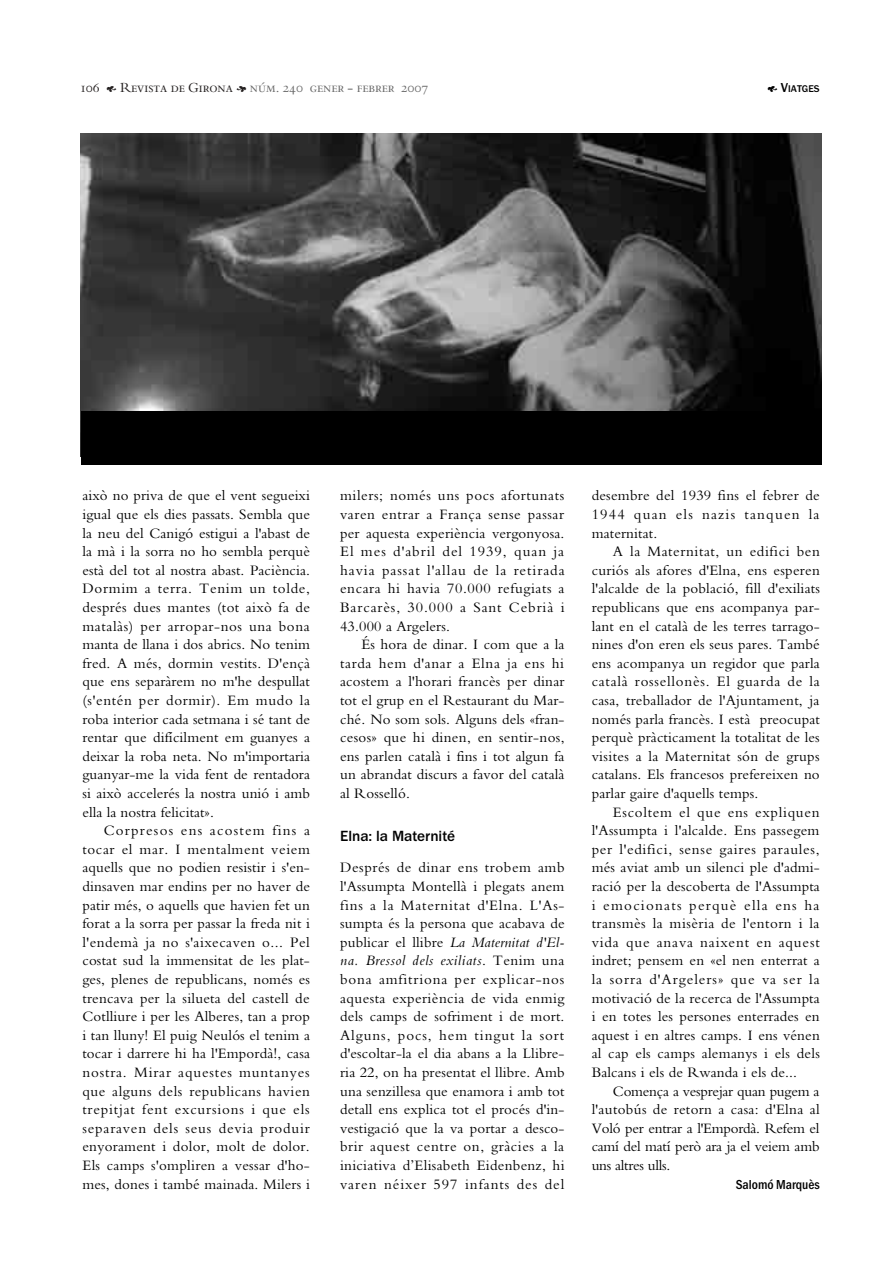
<style>
.page{position:relative;width:893px;height:1263px;background:#fff}
.page>*{position:absolute;margin:0;border:0;box-sizing:border-box;transform-origin:0 0}
.t1{font:700 15.3px "Franklin Gothic";color:#000}
.t2{font:15px/18.6px "Bembo";letter-spacing:.01em;color:#000;text-align:justify}
.t3{font:13.5px "Bergamo Sm Caps";color:#666}
.t4{font:700 13.5px "Franklin Gothic Cond";color:#000}
.t5{font:700 10.2px "Franklin Gothic";color:#000}
.s1{color:#231f1f}
.s2{font-family:"Botanical";color:#231f1f}
.s3{font-family:"Botanical";font-weight:400;font-size:13.5px}
.s4{font-size:13.5px}
.s5{font-style:italic}
</style>
<div class="page">
<img style="left:81px;top:133px;width:740px;height:278px">
<div style="left:81px;top:411px;width:740px;height:54px;background:#000"></div>
<p class="t3" style="left:81px;top:80px;width:349px"><span class="s1">106</span> <span class="s2">E</span> <span class="s1">Revista de Girona</span> <span class="s2">F</span> núm. 240 gener - febrer 2007</p>
<p class="t5" style="left:767px;top:85px;width:54px"><span class="s3">E</span> <span class="s4">V</span>IATGES</p>
<p class="t2" style="left:82px;top:488px;width:229px">això no priva de que el vent segueixi igual que els dies passats. Sembla que la neu del Canigó estigui a l'abast de la mà i la sorra no ho sembla perquè està del tot al nostra abast. Paciència.<br>Dormim a terra. Tenim un tolde, després dues mantes (tot això fa de matalàs) per arropar-nos una bona manta de llana i dos abrics. No tenim fred. A més, dormin vestits. D'ençà que ens separàrem no m'he despullat (s'entén per dormir). Em mudo la roba interior cada setmana i sé tant de rentar que difícilment em guanyes a deixar la roba neta. No m'importaria guanyar-me la vida fent de rentadora si això accelerés la nostra unió i amb ella la nostra felicitat».</p>
<p class="t2" style="left:82px;top:823px;width:229px;text-indent:21px">Corpresos ens acostem fins a tocar el mar. I mentalment veiem aquells que no podien resistir i s'en&shy;dinsaven mar endins per no haver de patir més, o aquells que havien fet un forat a la sorra per passar la freda nit i l'endemà ja no s'aixecaven o... Pel costat sud la immensitat de les plat&shy;ges, plenes de republicans, només es trencava per la silueta del castell de Cotlliure i per les Alberes, tan a prop i tan lluny! El puig Neulós el tenim a tocar i darrere hi ha l'Empordà!, casa nostra. Mirar aquestes muntanyes que alguns dels republicans havien trepitjat fent excursions i que els separaven dels seus devia produir enyorament i dolor, molt de dolor.<br>Els camps s'ompliren a vessar d'ho&shy;mes, dones i també mainada. Milers i</p>
<p class="t2" style="left:340px;top:488px;width:226px">milers; només uns pocs afortunats varen entrar a França sense passar per aquesta experiència vergonyosa.<br>El mes d'abril del 1939, quan ja havia passat l'allau de la retirada encara hi havia 70.000 refugiats a Barcarès, 30.000 a Sant Cebrià i 43.000 a Argelers.</p>
<p class="t2" style="left:340px;top:637px;width:226px;text-indent:21px">És hora de dinar. I com que a la tarda hem d'anar a Elna ja ens hi acostem a l'horari francès per dinar tot el grup en el Restaurant du Mar&shy;ché. No som sols. Alguns dels «fran&shy;cesos» que hi dinen, en sentir-nos, ens parlen català i fins i tot algun fa un abrandat discurs a favor del català al Rosselló.</p>
<p class="t1" style="left:340px;top:831px;width:116px">Elna: la Maternité</p>
<p class="t2" style="left:340px;top:860px;width:226px">Després de dinar ens trobem amb l'Assumpta Montellà i plegats anem fins a la Maternitat d'Elna. L'As&shy;sumpta és la persona que acabava de publicar el llibre <span class="s5">La Maternitat d'El&shy;na. Bressol dels exiliats</span>. Tenim una bona amfitriona per explicar-nos aquesta experiència de vida enmig dels camps de sofriment i de mort.<br>Alguns, pocs, hem tingut la sort d'escoltar-la el dia abans a la Llibre&shy;ria 22, on ha presentat el llibre. Amb una senzillesa que enamora i amb tot detall ens explica tot el procés d'in&shy;vestigació que la va portar a desco&shy;brir aquest centre on, gràcies a la iniciativa d’Elisabeth Eidenbenz, hi varen néixer 597 infants des del</p>
<p class="t2" style="left:591px;top:488px;width:229px">desembre del 1939 fins el febrer de 1944 quan els nazis tanquen la maternitat.</p>
<p class="t2" style="left:591px;top:544px;width:230px;text-indent:21px">A la Maternitat, un edifici ben curiós als afores d'Elna, ens esperen l'alcalde de la població, fill d'exiliats republicans que ens acompanya par&shy;lant en el català de les terres tarrago&shy;nines d'on eren els seus pares. També ens acompanya un regidor que parla català rossellonès. El guarda de la casa, treballador de l'Ajuntament, ja només parla francès. I està preocupat perquè pràcticament la totalitat de les visites a la Maternitat són de grups catalans. Els francesos prefereixen no parlar gaire d'aquells temps.</p>
<p class="t2" style="left:591px;top:804px;width:230px;text-indent:21px">Escoltem el que ens expliquen l'Assumpta i l'alcalde. Ens passegem per l'edifici, sense gaires paraules, més aviat amb un silenci ple d'admi&shy;ració per la descoberta de l'Assumpta i emocionats perquè ella ens ha transmès la misèria de l'entorn i la vida que anava naixent en aquest indret; pensem en «el nen enterrat a la sorra d'Argelers» que va ser la motivació de la recerca de l'Assumpta i en totes les persones enterrades en aquest i en altres camps. I ens vénen al cap els camps alemanys i els dels Balcans i els de Rwanda i els de...</p>
<p class="t2" style="left:591px;top:1083px;width:229px;text-indent:21px">Comença a vesprejar quan pugem a l'autobús de retorn a casa: d'Elna al Voló per entrar a l'Empordà. Refem el camí del matí però ara ja el veiem amb uns altres ulls.</p>
<p class="t4" style="left:735px;top:1180px;width:85px">Salomó Marquès</p>
</div>
